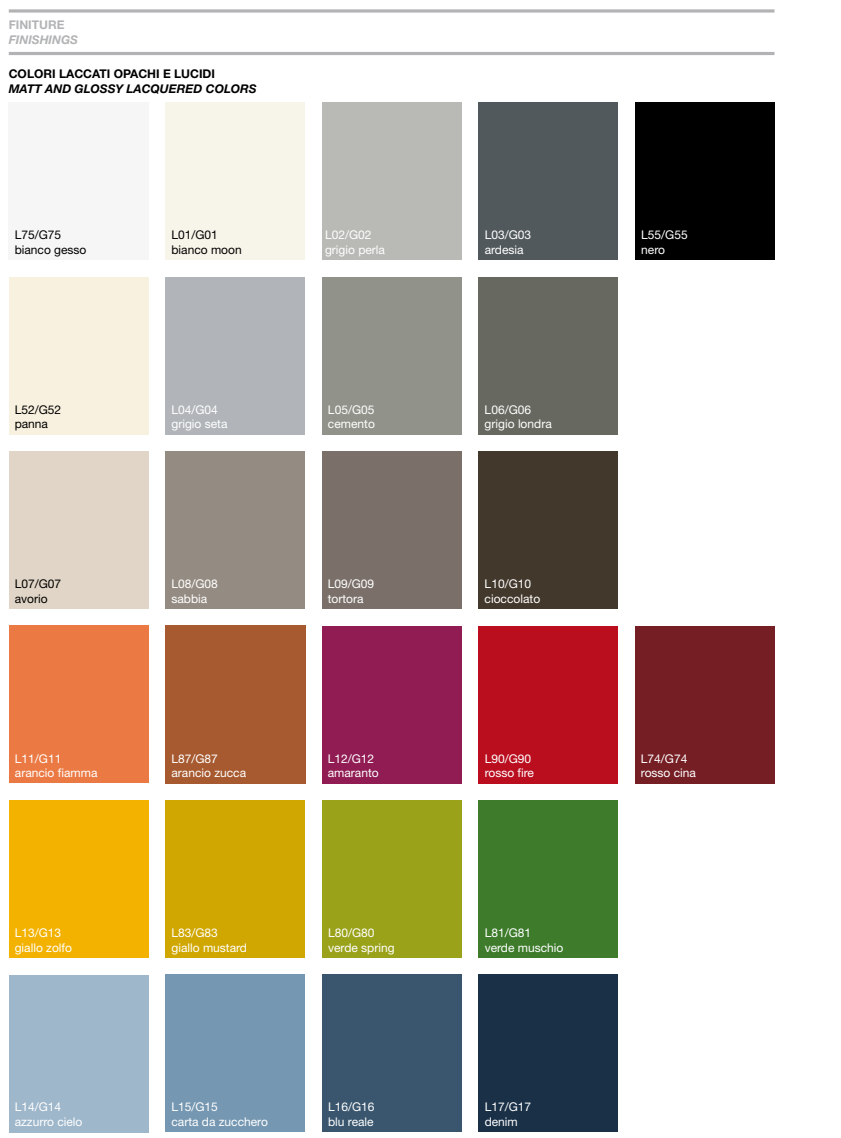
<style>
.page{position:relative;width:841px;height:1138px;background:#fff}
.page>*{position:absolute;margin:0;border:0;box-sizing:border-box;transform-origin:0 0}
.t1{font:12px/14.4px "Helvetica Neue";color:#fff}
.t2{font:12px/14.4px "Helvetica Neue";color:#000}
.t3{font:italic 700 12px "Helvetica Neue LT Pro";color:#000}
.t4{font:700 12px "Helvetica Neue";color:#000}
.t5{font:italic 700 12px "Helvetica Neue LT Pro";color:#b1b3b4}
.t6{font:700 12px "Helvetica Neue";color:#b1b3b4}
</style>
<div class="page">
<svg style="left:9px;top:9px;width:765px;height:4px;background:#c0c2c2"></svg>
<hr style="left:9px;top:52px;width:765px;height:3px;background:#b1b3b4">
<div style="left:322px;top:974px;width:139px;height:158px;background:#39566e"></div>
<div style="left:165px;top:451px;width:140px;height:157px;background:#948c82"></div>
<div style="left:165px;top:277px;width:140px;height:157px;background:#b1b5b9"></div>
<div style="left:322px;top:102px;width:139px;height:158px;background:#b9bab6"></div>
<div style="left:322px;top:451px;width:139px;height:157px;background:#7a7069"></div>
<div style="left:322px;top:277px;width:139px;height:157px;background:#91938a"></div>
<div style="left:478px;top:102px;width:140px;height:158px;background:#52595c"></div>
<div style="left:165px;top:974px;width:140px;height:158px;background:#7597b1"></div>
<div style="left:9px;top:451px;width:139px;height:157px;background:#e0d5c6"></div>
<div style="left:9px;top:277px;width:139px;height:157px;background:#f8f1df"></div>
<div style="left:165px;top:102px;width:140px;height:158px;background:#f7f4e9"></div>
<div style="left:478px;top:800px;width:140px;height:157px;background:#3e7c2c"></div>
<div style="left:9px;top:975px;width:139px;height:157px;background:#9eb7cb"></div>
<div style="left:165px;top:800px;width:140px;height:157px;background:#d0a700"></div>
<div style="left:9px;top:800px;width:139px;height:157px;background:#f3b200"></div>
<div style="left:478px;top:451px;width:140px;height:157px;background:#43382c"></div>
<div style="left:478px;top:277px;width:140px;height:157px;background:#676960"></div>
<div style="left:635px;top:102px;width:139px;height:158px;background:#000"></div>
<div style="left:478px;top:626px;width:140px;height:157px;background:#ba0e1f"></div>
<div style="left:9px;top:625px;width:139px;height:158px;background:#eb7943"></div>
<div style="left:322px;top:626px;width:139px;height:157px;background:#901c53"></div>
<div style="left:478px;top:974px;width:140px;height:157px;background:#193047"></div>
<div style="left:635px;top:626px;width:139px;height:157px;background:#751f25"></div>
<div style="left:322px;top:800px;width:139px;height:157px;background:#9aa21a"></div>
<div style="left:165px;top:625px;width:140px;height:158px;background:#a75a30"></div>
<p class="t6" style="left:9px;top:18px;width:57px">FINITURE</p>
<p class="t5" style="left:9px;top:32px;width:71px">FINISHINGS</p>
<p class="t4" style="left:9px;top:66px;width:208px">COLORI LACCATI OPACHI E LUCIDI</p>
<p class="t3" style="left:9px;top:81px;width:249px">MATT AND GLOSSY LACQUERED COLORS</p>
<p class="t2" style="left:15px;top:228px;width:73px">L75/G75 bianco gesso</p>
<p class="t2" style="left:171px;top:228px;width:72px">L01/G01 bianco moon</p>
<p class="t1" style="left:325px;top:228px;width:61px">L02/G02 grigio perla</p>
<p class="t1" style="left:484px;top:228px;width:48px">L03/G03 ardesia</p>
<p class="t1" style="left:641px;top:228px;width:48px">L55/G55 nero</p>
<p class="t2" style="left:15px;top:402px;width:48px">L52/G52 panna</p>
<p class="t1" style="left:171px;top:402px;width:57px">L04/G04 grigio seta</p>
<p class="t1" style="left:328px;top:402px;width:48px">L05/G05 cemento</p>
<p class="t1" style="left:484px;top:402px;width:69px">L06/G06 grigio londra</p>
<p class="t2" style="left:15px;top:576px;width:48px">L07/G07 avorio</p>
<p class="t1" style="left:171px;top:576px;width:48px">L08/G08 sabbia</p>
<p class="t1" style="left:328px;top:576px;width:48px">L09/G09 tortora</p>
<p class="t1" style="left:484px;top:576px;width:57px">L10/G10 cioccolato</p>
<p class="t1" style="left:171px;top:751px;width:76px">L87/G87 arancio zucca</p>
<p class="t1" style="left:15px;top:751px;width:84px">L11/G11 arancio fiamma</p>
<p class="t1" style="left:328px;top:751px;width:52px">L12/G12 amaranto</p>
<p class="t1" style="left:484px;top:751px;width:51px">L90/G90 rosso fire</p>
<p class="t1" style="left:641px;top:751px;width:57px">L74/G74 rosso cina</p>
<p class="t1" style="left:15px;top:925px;width:59px">L13/G13 giallo zolfo</p>
<p class="t1" style="left:171px;top:925px;width:77px">L83/G83 giallo mustard</p>
<p class="t1" style="left:328px;top:925px;width:68px">L80/G80 verde spring</p>
<p class="t1" style="left:484px;top:925px;width:80px">L81/G81 verde muschio</p>
<p class="t1" style="left:15px;top:1099px;width:69px">L14/G14 azzurro cielo</p>
<p class="t1" style="left:171px;top:1099px;width:98px">L15/G15<br>carta da zucchero</p>
<p class="t1" style="left:328px;top:1099px;width:48px">L16/G16 blu reale</p>
<p class="t1" style="left:484px;top:1099px;width:48px">L17/G17 denim</p>
</div>
